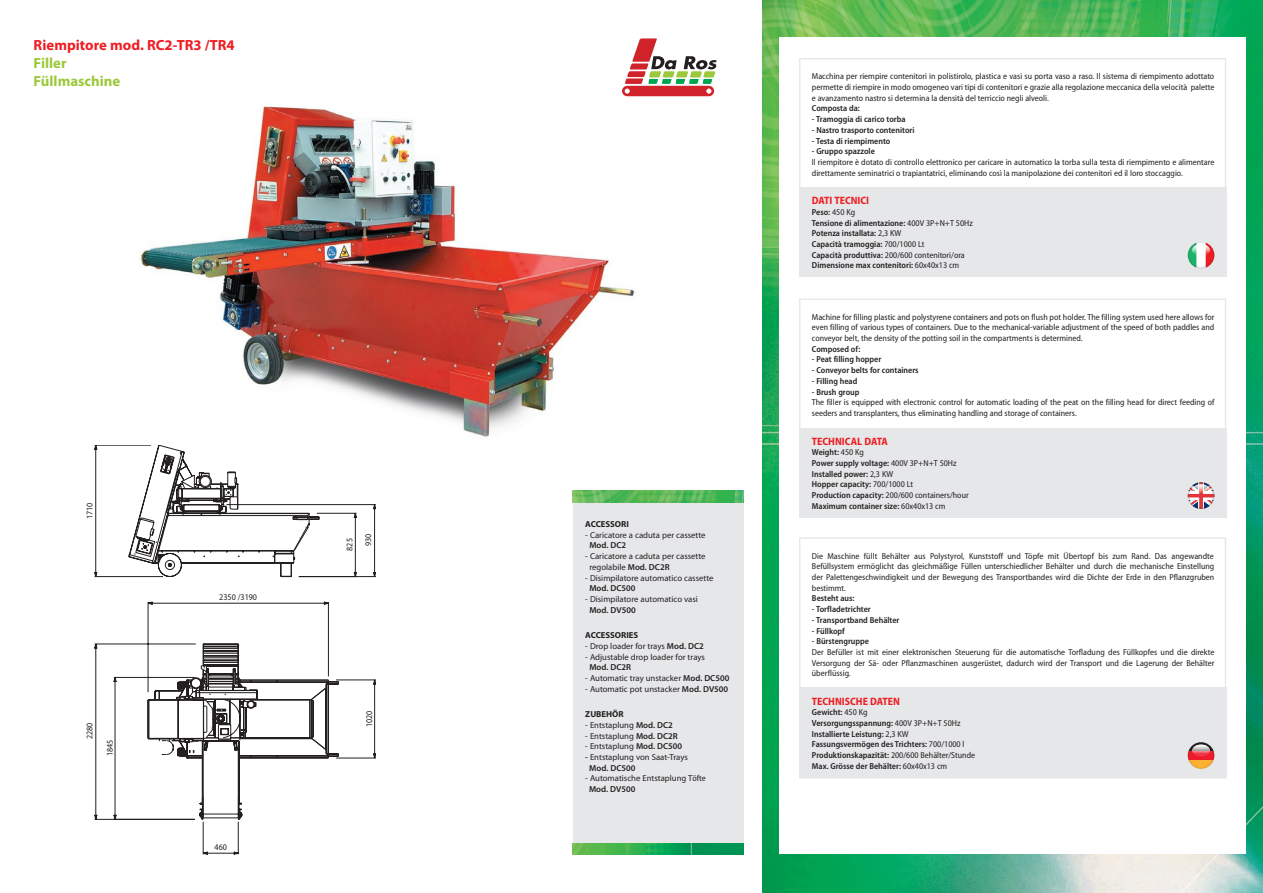
<style>
.page{position:relative;width:1263px;height:893px;background:#fff}
.page>*{position:absolute;margin:0;border:0;box-sizing:border-box;transform-origin:0 0}
.t1{font:700 14.7px "Myriad Pro";color:#ee1d23}
.t2{font:700 14.7px "Myriad Pro";color:#9cc93b}
.t3{font:700 semi-condensed 10.65px "Myriad Pro";color:#ee1d23}
.t4{font:semi-condensed 8.7px/10.6px "Myriad Pro";color:#231f20;text-align:justify}
.t5{font:600 semi-condensed 8.7px/10.6px "Myriad Pro";color:#231f20}
.t6{font:8.7px/10.6px "Myriad Pro";color:#231f20}
.t7{font:600 8.7px "Myriad Pro";color:#231f20}
.t8{font:700 8.7px "Myriad Pro";color:#231f20}
.s1{font-weight:600}
.s2{font-stretch:semi-condensed}
.s3{font-weight:400}
</style>
<div class="page">
<img style="left:140px;top:96px;width:497px;height:341px">
<img style="left:762px;top:1px;width:501px;height:891px">
<div style="left:779px;top:38px;width:467px;height:816px;background:#fff"></div>
<div style="left:573px;top:495px;width:170px;height:352px;background:#e6e7e9"></div>
<svg style="left:94px;top:445px;width:282px;height:409px"></svg>
<svg style="left:622px;top:38px;width:95px;height:58px"></svg>
<img style="left:573px;top:491px;width:170px;height:11px">
<img style="left:573px;top:843px;width:170px;height:11px">
<div style="left:799px;top:188px;width:427px;height:89px;background:#e6e7e9"></div>
<div style="left:799px;top:428px;width:427px;height:89px;background:#e6e7e9"></div>
<div style="left:799px;top:687px;width:427px;height:91px;background:#e6e7e9"></div>
<div style="left:799px;top:58px;width:427px;height:219px;border:1px solid #e6e7e9"></div>
<div style="left:799px;top:298px;width:427px;height:219px;border:1px solid #e6e7e9"></div>
<div style="left:799px;top:537px;width:427px;height:242px;border:1px solid #e6e7e9"></div>
<svg style="left:1188px;top:482px;width:26px;height:27px"></svg>
<img style="left:1193px;top:484px;width:15px;height:13px">
<svg style="left:1188px;top:242px;width:26px;height:26px"></svg>
<svg style="left:1192px;top:244px;width:18px;height:12px"></svg>
<svg style="left:1188px;top:742px;width:26px;height:27px"></svg>
<svg style="left:1192px;top:744px;width:18px;height:13px"></svg>
<h1 class="t1" style="left:34px;top:35px;width:203px">Riempitore mod. RC2-TR3 /TR4</h1>
<h1 class="t2" style="left:34px;top:53px;width:34px">Filler</h1>
<h1 class="t2" style="left:34px;top:72px;width:88px">Füllmaschine</h1>
<p class="t4" style="left:84px;top:519px;width:18px;rotate:-90deg">1710</p>
<p class="t4" style="left:84px;top:739px;width:18px;rotate:-90deg">2280</p>
<p class="t4" style="left:105px;top:756px;width:18px;rotate:-90deg">1845</p>
<p class="t4" style="left:219px;top:592px;width:39px">2350 /3190</p>
<p class="t4" style="left:215px;top:842px;width:14px">460</p>
<p class="t4" style="left:344px;top:551px;width:14px;rotate:-90deg">825</p>
<p class="t4" style="left:363px;top:546px;width:14px;rotate:-90deg">930</p>
<p class="t4" style="left:364px;top:727px;width:18px;rotate:-90deg">1020</p>
<p class="t8" style="left:585px;top:518px;width:45px">ACCESSORI</p>
<p class="t6" style="left:585px;top:529px;width:122px">- Caricatore a caduta per cassette</p>
<p class="t7" style="left:589px;top:540px;width:38px">Mod. DC2</p>
<p class="t6" style="left:589px;top:551px;width:118px;text-indent:-4px">- Caricatore a caduta per cassette regolabile <span class="s1">Mod. DC2R</span></p>
<p class="t6" style="left:585px;top:572px;width:130px">- Disimpilatore automatico cassette</p>
<p class="t7" style="left:589px;top:583px;width:48px">Mod. DC500</p>
<p class="t6" style="left:585px;top:594px;width:114px">- Disimpilatore automatico vasi</p>
<p class="t7" style="left:589px;top:604px;width:48px">Mod. DV500</p>
<p class="t8" style="left:585px;top:629px;width:54px">ACCESSORIES</p>
<p class="t6" style="left:585px;top:640px;width:120px">- Drop loader for trays <span class="s1">Mod. DC2</span></p>
<p class="t6" style="left:585px;top:651px;width:121px">- Adjustable drop loader for trays</p>
<p class="t7" style="left:589px;top:662px;width:43px">Mod. DC2R</p>
<p class="t6" style="left:585px;top:672px;width:146px">- Automatic tray unstacker <span class="s1">Mod. DC500</span></p>
<p class="t6" style="left:585px;top:683px;width:144px">- Automatic pot unstacker <span class="s1">Mod. DV500</span></p>
<p class="t8" style="left:585px;top:708px;width:40px">ZUBEHÖR</p>
<p class="t6" style="left:585px;top:719px;width:89px">- Entstaplung <span class="s1">Mod. DC2</span></p>
<p class="t6" style="left:585px;top:730px;width:94px">- Entstaplung <span class="s1">Mod. DC2R</span></p>
<p class="t6" style="left:585px;top:741px;width:98px">- Entstaplung <span class="s1">Mod. DC500</span></p>
<p class="t6" style="left:589px;top:752px;width:100px;text-indent:-4px"><span class="s1">-</span> Entstaplung von Saat-Trays<br><span class="s1">Mod. DC500</span></p>
<p class="t6" style="left:589px;top:773px;width:118px;text-indent:-4px">- Automatische Entstaplung T<span class="s2">öfte<br></span><span class="s1">Mod. DV500</span></p>
<p class="t4" style="left:812px;top:71px;width:404px">Macchina per riempire contenitori in polistirolo, plastica e vasi su porta vaso a raso. Il sistema di riempimento adottato permette di riempire in modo omogeneo vari tipi di contenitori e grazie alla regolazione meccanica della velocità palette e avanzamento nastro si determina la densità del terriccio negli alveoli.</p>
<p class="t5" style="left:812px;top:103px;width:50px">Composta da:</p>
<p class="t5" style="left:812px;top:114px;width:95px">- Tramoggia di carico torba</p>
<p class="t5" style="left:812px;top:125px;width:104px">- Nastro trasporto contenitori</p>
<p class="t5" style="left:812px;top:135px;width:80px">- Testa di riempimento</p>
<p class="t5" style="left:812px;top:146px;width:64px">- Gruppo spazzole</p>
<p class="t4" style="left:812px;top:157px;width:404px">Il riempitore è dotato di controllo elettronico per caricare in automatico la torba sulla testa di riempimento e alimentare direttamente seminatrici o trapiantatrici, eliminando così la manipolazione dei contenitori ed il loro stoccaggio.</p>
<p class="t3" style="left:812px;top:195px;width:59px">DATI TECNICI</p>
<p class="t5" style="left:812px;top:207px;width:162px">Peso: <span class="s3">450 Kg<br></span>Tensione di alimentazione: <span class="s3">400V 3P+N+T 50Hz </span>Potenza installata: <span class="s3">2,3 KW<br></span>Capacità tramoggia: <span class="s3">700/1000 Lt<br></span>Capacità produttiva: <span class="s3">200/600 contenitori/ora </span>Dimensione max contenitori: <span class="s3">60x40x13 cm</span></p>
<p class="t4" style="left:812px;top:312px;width:404px">Machine for filling plastic and polystyrene containers and pots on flush pot holder. The filling system used here allows for even filling of various types of containers. Due to the mechanical-variable adjustment of the speed of both paddles and conveyor belt, the density of the potting soil in the compartments is determined.</p>
<p class="t5" style="left:812px;top:344px;width:50px">Composed of:</p>
<p class="t5" style="left:812px;top:354px;width:71px">- Peat filling hopper</p>
<p class="t5" style="left:812px;top:365px;width:108px">- Conveyor belts for containers</p>
<p class="t5" style="left:812px;top:376px;width:47px">- Filling head</p>
<p class="t5" style="left:812px;top:387px;width:49px">- Brush group</p>
<p class="t4" style="left:812px;top:397px;width:404px">The filler is equipped with electronic control for automatic loading of the peat on the filling head for direct feeding of seeders and transplanters, thus eliminating handling and storage of containers.</p>
<p class="t3" style="left:812px;top:435px;width:77px">TECHNICAL DATA</p>
<p class="t5" style="left:812px;top:447px;width:158px">Weight: <span class="s3">450 Kg<br></span>Power supply voltage: <span class="s3">400V 3P+N+T 50Hz<br></span>Installed power: <span class="s3">2,3 KW<br></span>Hopper capacity: <span class="s3">700/1000 Lt<br></span>Production capacity: <span class="s3">200/600 containers/hour<br></span>Maximum container size: <span class="s3">60x40x13 cm</span></p>
<p class="t4" style="left:812px;top:551px;width:404px">Die Maschine füllt Behälter aus Polystyrol, Kunststoff und Töpfe mit Übertopf bis zum Rand. Das angewandte Befüllsystem ermöglicht das gleichmäßige Füllen unterschiedlicher Behälter und durch die mechanische Einstellung der Palettengeschwindigkeit und der Bewegung des Transportbandes wird die Dichte der Erde in den Pflanzgruben bestimmt.</p>
<p class="t5" style="left:812px;top:593px;width:44px">Besteht aus:</p>
<p class="t5" style="left:812px;top:604px;width:60px">- Torfladetrichter</p>
<p class="t5" style="left:812px;top:615px;width:89px">- Transportband Behälter</p>
<p class="t5" style="left:812px;top:625px;width:34px">- Füllkopf</p>
<p class="t5" style="left:812px;top:636px;width:59px">- Bürstengruppe</p>
<p class="t4" style="left:812px;top:647px;width:404px">Der Befüller ist mit einer elektronischen Steuerung für die automatische Torfladung des Füllkopfes und die direkte Versorgung der Sä- oder Pflanzmaschinen ausgerüstet, dadurch wird der Transport und die Lagerung der Behälter überflüssig.</p>
<p class="t3" style="left:812px;top:695px;width:90px">TECHNISCHE DATEN</p>
<p class="t5" style="left:812px;top:707px;width:165px">Gewicht: <span class="s3">450 Kg<br></span>Versorgungsspannung: <span class="s3">400V 3P+N+T 50Hz </span>Installierte Leistung: <span class="s3">2,3 KW </span>Fassungsvermögen des Trichters: <span class="s3">700/1000 l </span>Produktionskapazität: <span class="s3">200/600 Behälter/Stunde </span>Max. Grösse der Behälter: <span class="s3">60x40x13 cm</span></p>
</div>
